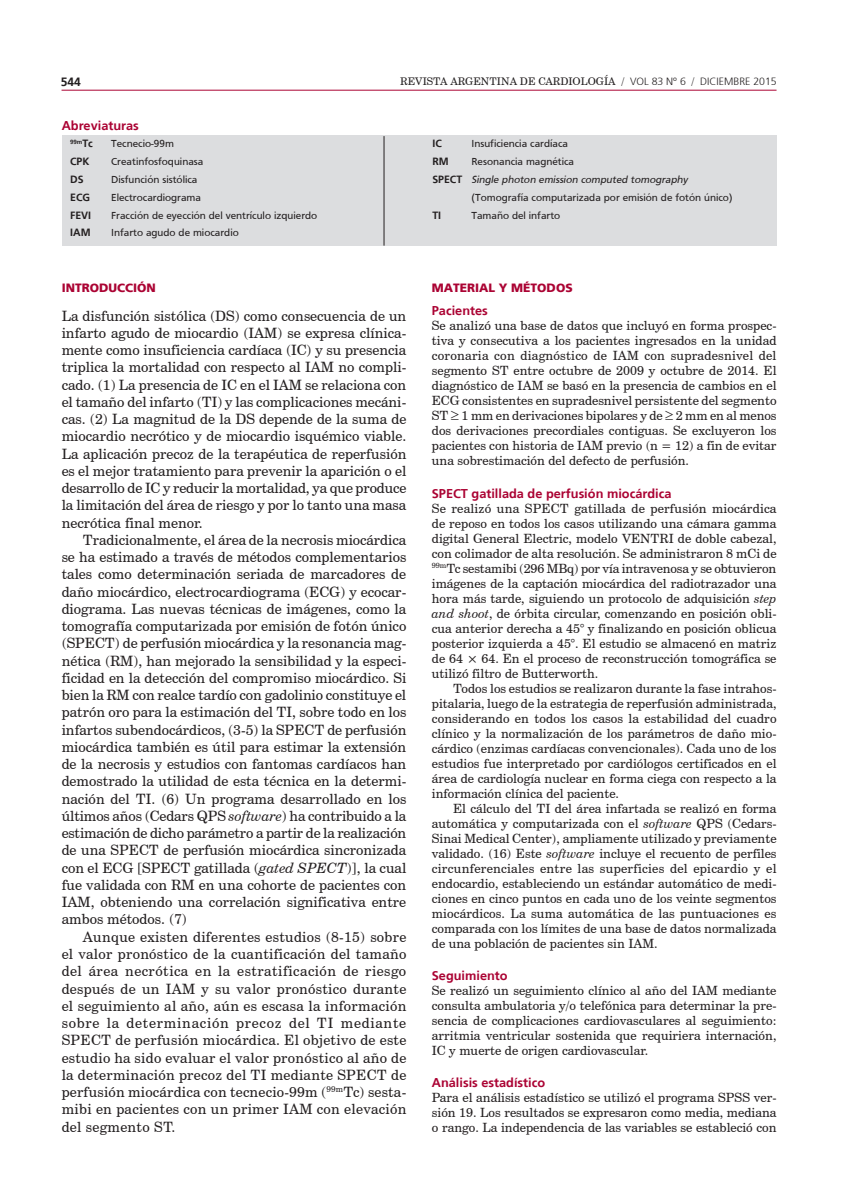
<style>
.page{position:relative;width:851px;height:1191px;background:#fff}
.page>*{position:absolute;margin:0;border:0;box-sizing:border-box;transform-origin:0 0}
.texto{font:14.25px/17.2px "Century Schoolbook BT";letter-spacing:.01em;color:#231f20;text-align:justify}
.texto1{font:14.25px/17.2px "Century Schoolbook BT";color:#231f20;text-align:justify}
.texto3{font:12.75px/15px "Century Schoolbook BT";color:#231f20;text-align:justify}
.texto2{font:12.75px/15px "Century Schoolbook BT";color:#231f20;text-align:justify}
.subtit2n{font:700 12.75px "Frutiger";color:#ab0333}
.subtit{font:900 12px "Frutiger";color:#ab0333}
.t1{font:700 12px "Frutiger";color:#231f20}
.abreviat{font:10.5px "Frutiger";color:#231f20}
.texto-2{font:10.5px "Century Schoolbook BT";color:#231f20}
.abreviat-2{font:italic 10.5px "Frutiger";color:#231f20}
.abreviat-3{font:700 10.5px "Frutiger";color:#231f20}
.abreviat-4{font:700 6.15px "Frutiger";color:#231f20}
.s1{font-family:"Frutiger";font-weight:300}
.s2{font-size:10.5px}
.s3{font-weight:700;font-style:normal}
.s4{font-style:italic}
</style>
<div class="page">
<hr style="left:62px;top:90px;width:714px;height:1px;background:#ab0333">
<div style="left:62px;top:135px;width:714px;height:111px;background:#dcdddf"></div>
<hr style="left:383px;top:136px;width:1px;height:110px;background:#231f20">
<p class="t1" style="left:61px;top:75px;width:22px">544</p>
<p class="texto-2" style="left:400px;top:75px;width:378px">REVISTA ARGENTINA DE CARDIOLOGÍA / <span class="s1">VOL 83 Nº 6</span> / <span class="s1">DICIEMBRE 2015</span></p>
<p class="subtit2n" style="left:62px;top:118px;width:79px">Abreviaturas</p>
<p class="abreviat-4" style="left:70px;top:138px;width:24px">99m<span class="s2">Tc</span></p>
<p class="abreviat" style="left:111px;top:138px;width:64px">Tecnecio-99m</p>
<p class="abreviat-3" style="left:432px;top:138px;width:11px">IC</p>
<p class="abreviat" style="left:471px;top:138px;width:98px">Insuficiencia cardíaca</p>
<p class="abreviat-3" style="left:70px;top:155px;width:21px">CPK</p>
<p class="abreviat" style="left:111px;top:156px;width:94px">Creatinfosfoquinasa</p>
<p class="abreviat-3" style="left:432px;top:155px;width:18px">RM</p>
<p class="abreviat" style="left:471px;top:156px;width:104px">Resonancia magnética</p>
<p class="abreviat-3" style="left:70px;top:173px;width:15px">DS</p>
<p class="abreviat" style="left:111px;top:173px;width:88px">Disfunción sistólica</p>
<p class="abreviat-2" style="left:432px;top:173px;width:257px"><span class="s3">S P E CT</span> Single photon emission computed tomography</p>
<p class="abreviat-3" style="left:70px;top:191px;width:21px">ECG</p>
<p class="abreviat" style="left:111px;top:191px;width:91px">Electrocardiograma</p>
<p class="abreviat" style="left:471px;top:191px;width:263px">(Tomografía computarizada por emisión de fotón único)</p>
<p class="abreviat-3" style="left:70px;top:209px;width:23px">FEVI</p>
<p class="abreviat" style="left:111px;top:209px;width:207px">Fracción de eyección del ventrículo izquierdo</p>
<p class="abreviat-3" style="left:432px;top:209px;width:10px">TI</p>
<p class="abreviat" style="left:471px;top:209px;width:90px">Tamaño del infarto</p>
<p class="abreviat-3" style="left:70px;top:226px;width:22px">IAM</p>
<p class="abreviat" style="left:111px;top:227px;width:129px">Infarto agudo de miocardio</p>
<p class="subtit" style="left:62px;top:280px;width:96px">INTRODUCCIÓN</p>
<p class="texto1" style="left:62px;top:307px;width:346px">La disfunción sistólica (DS) como consecuencia de un infarto agudo de miocardio (IAM) se expresa clínica&shy;mente como insuficiencia cardíaca (IC) y su presencia triplica la mortalidad con respecto al IAM no compli&shy;cado. (1) La presencia de IC en el IAM se relaciona con el tamaño del infarto (TI) y las complicaciones mecáni&shy;cas. (2) La magnitud de la DS depende de la suma de miocardio necrótico y de miocardio isquémico viable.<br>La aplicación precoz de la terapéutica de reperfusión es el mejor tratamiento para prevenir la aparición o el desarrollo de IC y reducir la mortalidad, ya que produce la limitación del área de riesgo y por lo tanto una masa necrótica final menor.</p>
<p class="texto" style="left:62px;top:531px;width:346px;text-indent:21px">Tradicionalmente, el área de la necrosis miocárdica se ha estimado a través de métodos complementarios tales como determinación seriada de marcadores de daño miocárdico, electrocardiograma (ECG) y ecocar&shy;diograma. Las nuevas técnicas de imágenes, como la tomografía computarizada por emisión de fotón único (SPECT) de perfusión miocárdica y la resonancia mag&shy;nética (RM), han mejorado la sensibilidad y la especi&shy;ficidad en la detección del compromiso miocárdico. Si bien la RM con realce tardío con gadolinio constituye el patrón oro para la estimación del TI, sobre todo en los infartos subendocárdicos, (3-5) la SPECT de perfusión miocárdica también es útil para estimar la extensión de la necrosis y estudios con fantomas cardíacos han demostrado la utilidad de esta técnica en la determi&shy;nación del TI. (6) Un programa desarrollado en los últimos años (Cedars QPS <span class="s4">software</span>) ha contribuido a la estimación de dicho parámetro a partir de la realización de una SPECT de perfusión miocárdica sincronizada con el ECG [SPECT gatillada (<span class="s4">gated SPECT</span>)], la cual fue validada con RM en una cohorte de pacientes con IAM, obteniendo una correlación significativa entre ambos métodos. (7)</p>
<p class="texto" style="left:62px;top:928px;width:346px;text-indent:21px">Aunque existen diferentes estudios (8-15) sobre el valor pronóstico de la cuantificación del tamaño del área necrótica en la estratificación de riesgo después de un IAM y su valor pronóstico durante el seguimiento al año, aún es escasa la información sobre la determinación precoz del TI mediante SPECT de perfusión miocárdica. El objetivo de este estudio ha sido evaluar el valor pronóstico al año de la determinación precoz del TI mediante SPECT de perfusión miocárdica con tecnecio-99m (<sup>99m</sup>Tc) sesta&shy;mibi en pacientes con un primer IAM con elevación del segmento ST.</p>
<p class="subtit" style="left:432px;top:280px;width:142px">MATERIAL Y MÉTODOS</p>
<p class="subtit2n" style="left:432px;top:303px;width:57px">Pacientes</p>
<p class="texto3" style="left:432px;top:318px;width:346px">Se analizó una base de datos que incluyó en forma prospec&shy;tiva y consecutiva a los pacientes ingresados en la unidad coronaria con diagnóstico de IAM con supradesnivel del segmento ST entre octubre de 2009 y octubre de 2014. El diagnóstico de IAM se basó en la presencia de cambios en el ECG consistentes en supradesnivel persistente del segmento ST ≥ 1 mm en derivaciones bipolares y de ≥ 2 mm en al menos dos derivaciones precordiales contiguas. Se excluyeron los pacientes con historia de IAM previo (n = 12) a fin de evitar una sobrestimación del defecto de perfusión.</p>
<p class="subtit2n" style="left:432px;top:485px;width:241px">SPECT gatillada de perfusión miocárdica</p>
<p class="texto3" style="left:432px;top:500px;width:346px">Se realizó una SPECT gatillada de perfusión miocárdica de reposo en todos los casos utilizando una cámara gamma digital General Electric, modelo VENTRI de doble cabezal, con colimador de alta resolución. Se administraron 8 mCi de <sup>99m</sup>Tc sestamibi (296 MBq) por vía intravenosa y se obtuvieron imágenes de la captación miocárdica del radiotrazador una hora más tarde, siguiendo un protocolo de adquisición <span class="s4">step and shoot</span>, de órbita circular, comenzando en posición obli&shy;cua anterior derecha a 45° y finalizando en posición oblicua posterior izquierda a 45°. El estudio se almacenó en matriz de 64 × 64. En el proceso de reconstrucción tomográfica se utilizó filtro de Butterworth.</p>
<p class="texto2" style="left:432px;top:680px;width:346px;text-indent:21px">Todos los estudios se realizaron durante la fase intrahos&shy;pitalaria, luego de la estrategia de reperfusión administrada, considerando en todos los casos la estabilidad del cuadro clínico y la normalización de los parámetros de daño mio&shy;cárdico (enzimas cardíacas convencionales). Cada uno de los estudios fue interpretado por cardiólogos certificados en el área de cardiología nuclear en forma ciega con respecto a la información clínica del paciente.</p>
<p class="texto2" style="left:432px;top:800px;width:346px;text-indent:21px">El cálculo del TI del área infartada se realizó en forma automática y computarizada con el <span class="s4">software</span> QPS (Cedars-Sinai Medical Center), ampliamente utilizado y previamente validado. (16) Este <span class="s4">software</span> incluye el recuento de perfiles circunferenciales entre las superficies del epicardio y el endocardio, estableciendo un estándar automático de medi&shy;ciones en cinco puntos en cada uno de los veinte segmentos miocárdicos. La suma automática de las puntuaciones es comparada con los límites de una base de datos normalizada de una población de pacientes sin IAM.</p>
<p class="subtit2n" style="left:432px;top:968px;width:77px">Seguimiento</p>
<p class="texto3" style="left:432px;top:982px;width:346px">Se realizó un seguimiento clínico al año del IAM mediante consulta ambulatoria y/o telefónica para determinar la pre&shy;sencia de complicaciones cardiovasculares al seguimiento: arritmia ventricular sostenida que requiriera internación, IC y muerte de origen cardiovascular.</p>
<p class="subtit2n" style="left:432px;top:1075px;width:115px">Análisis estadístico</p>
<p class="texto3" style="left:432px;top:1090px;width:346px">Para el análisis estadístico se utilizó el programa SPSS ver&shy;sión 19. Los resultados se expresaron como media, mediana o rango. La independencia de las variables se estableció con</p>
</div>
